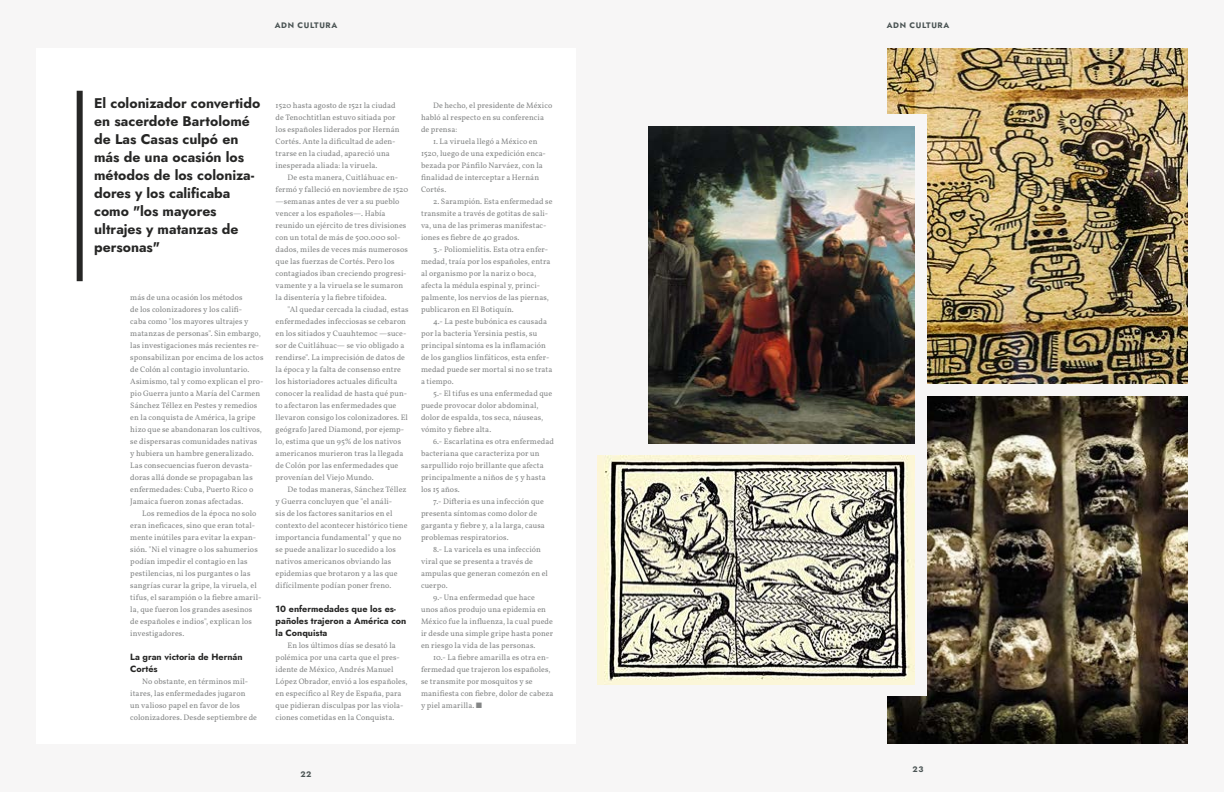
<style>
.page{position:relative;width:1224px;height:792px;background:#f7f6f6}
.page>*{position:absolute;margin:0;border:0;box-sizing:border-box;transform-origin:0 0}
.t1{font:700 14px/18px "Jost";color:#262625}
.t2{font:700 9px/12px "Jost";color:#262625}
.t3{font:8px/12px "Vollkorn";letter-spacing:.01em;color:#848686}
.t4{font:700 8px "Jost";letter-spacing:.075em;color:#4b5454}
</style>
<div class="page">
<div style="left:36px;top:48px;width:540px;height:696px;background:#fff"></div>
<img style="left:888px;top:396px;width:300px;height:348px">
<img style="left:888px;top:48px;width:300px;height:336px">
<div style="left:773px;top:115px;width:154px;height:581px;background:#f7f6f6"></div>
<img style="left:648px;top:127px;width:267px;height:317px">
<img style="left:598px;top:456px;width:317px;height:228px">
<div style="left:77px;top:91px;width:6px;height:190px;background:#262625"></div>
<p class="t4" style="left:275px;top:20px;width:64px">ADN CULTURA</p>
<h1 class="t1" style="left:94px;top:94px;width:168px">El colonizador convertido en sacerdote Bartolomé de Las Casas culpó en más de una ocasión los métodos de los coloniza&shy;dores y los calificaba como "los mayores ultrajes y matanzas de personas"</h1>
<p class="t3" style="left:130px;top:291px;width:135px">más de una ocasión los métodos<br>de los colonizadores y los califi-<br>caba como "los mayores ultrajes y matanzas de personas". Sin embargo, las investigaciones más recientes re&shy;sponsabilizan por encima de los actos de Colón al contagio involuntario.<br>Asimismo, tal y como explican el pro&shy;pio Guerra junto a María del Carmen Sánchez Téllez en Pestes y remedios en la conquista de América, la gripe hizo que se abandonaran los cultivos, se dispersaras comunidades nativas y hubiera un hambre generalizado.<br>Las consecuencias fueron devasta&shy;doras allá donde se propagaban las enfermedades: Cuba, Puerto Rico o Jamaica fueron zonas afectadas.</p>
<p class="t3" style="left:130px;top:507px;width:133px;text-indent:12px">Los remedios de la época no solo eran ineficaces, sino que eran total&shy;mente inútiles para evitar la expan&shy;sión. "Ni el vinagre o los sahumerios podían impedir el contagio en las pestilencias, ni los purgantes o las sangrías curar la gripe, la viruela, el tifus, el sarampión o la fiebre amaril&shy;la, que fueron los grandes asesinos de españoles e indios", explican los investigadores.</p>
<p class="t2" style="left:130px;top:651px;width:114px">La gran victoria de Hernán<br>Cortés</p>
<p class="t3" style="left:130px;top:675px;width:128px;text-indent:12px">No obstante, en términos mil&shy;itares, las enfermedades jugaron<br>un valioso papel en favor de los colonizadores. Desde septiembre de</p>
<p class="t3" style="left:276px;top:99px;width:126px">1520 hasta agosto de 1521 la ciudad de Tenochtitlan estuvo sitiada por los españoles liderados por Hernán Cortés. Ante la dificultad de aden&shy;trarse en la ciudad, apareció una inesperada aliada: la viruela.</p>
<p class="t3" style="left:276px;top:171px;width:134px;text-indent:12px">De esta manera, Cuitláhuac en&shy;fermó y falleció en noviembre de 1520 —semanas antes de ver a su pueblo vencer a los españoles—. Había reunido un ejército de tres divisiones con un total de más de 500.000 sol&shy;dados, miles de veces más numerosos que las fuerzas de Cortés. Pero los contagiados iban creciendo progresi&shy;vamente y a la viruela se le sumaron la disentería y la fiebre tifoidea.</p>
<p class="t3" style="left:276px;top:303px;width:134px;text-indent:12px">"Al quedar cercada la ciudad, estas enfermedades infecciosas se cebaron en los sitiados y Cuauhtemoc —suce&shy;sor de Cuitláhuac— se vio obligado a rendirse". La imprecisión de datos de la época y la falta de consenso entre los historiadores actuales dificulta conocer la realidad de hasta qué pun&shy;to afectaron las enfermedades que llevaron consigo los colonizadores. El geógrafo Jared Diamond, por ejemp&shy;lo, estima que un 95% de los nativos americanos murieron tras la llegada de Colón por las enfermedades que provenían del Viejo Mundo.</p>
<p class="t3" style="left:276px;top:483px;width:133px;text-indent:12px">De todas maneras, Sánchez Téllez y Guerra concluyen que "el análi-<br>sis de los factores sanitarios en el contexto del acontecer histórico tiene importancia fundamental" y que no se puede analizar lo sucedido a los nativos americanos obviando las epidemias que brotaron y a las que difícilmente podían poner freno.</p>
<p class="t2" style="left:276px;top:603px;width:132px">10 enfermedades que los es&shy;pañoles trajeron a América con la Conquista</p>
<p class="t3" style="left:276px;top:639px;width:133px;text-indent:12px">En los últimos días se desató la polémica por una carta que el pres&shy;idente de México, Andrés Manuel López Obrador, envió a los españoles, en específico al Rey de España, para que pidieran disculpas por las viola&shy;ciones cometidas en la Conquista.</p>
<p class="t3" style="left:421px;top:99px;width:133px;text-indent:12px">De hecho, el presidente de México habló al respecto en su conferencia de prensa:</p>
<p class="t3" style="left:421px;top:135px;width:126px;text-indent:12px">1. La viruela llegó a México en<br>1520, luego de una expedición enca&shy;bezada por Pánfilo Narváez, con la finalidad de interceptar a Hernán<br>Cortés.</p>
<p class="t3" style="left:421px;top:195px;width:133px;text-indent:12px">2. Sarampión. Esta enfermedad se transmite a través de gotitas de sali&shy;va, una de las primeras manifestac&shy;iones es fiebre de 40 grados.</p>
<p class="t3" style="left:421px;top:243px;width:131px;text-indent:12px">3.- Poliomielitis. Esta otra enfer&shy;medad, traía por los españoles, entra al organismo por la nariz o boca, afecta la médula espinal y, princi&shy;palmente, los nervios de las piernas, publicaron en El Botiquín.</p>
<p class="t3" style="left:421px;top:315px;width:133px;text-indent:12px">4.- La peste bubónica es causada por la bacteria Yersinia pestis, su principal síntoma es la inflamación de los ganglios linfáticos, esta enfer&shy;medad puede ser mortal si no se trata a tiempo.</p>
<p class="t3" style="left:421px;top:387px;width:133px;text-indent:12px">5.- El tifus es una enfermedad que puede provocar dolor abdominal, dolor de espalda, tos seca, náuseas, vómito y fiebre alta.</p>
<p class="t3" style="left:421px;top:435px;width:135px;text-indent:12px">6.- Escarlatina es otra enfermedad bacteriana que caracteriza por un sarpullido rojo brillante que afecta principalmente a niños de 5 y hasta los 15 años.</p>
<p class="t3" style="left:421px;top:495px;width:125px;text-indent:12px">7.- Difteria es una infección que presenta síntomas como dolor de garganta y fiebre y, a la larga, causa problemas respiratorios.</p>
<p class="t3" style="left:433px;top:543px;width:109px">8.- La varicela es una infección</p>
<p class="t3" style="left:421px;top:555px;width:113px">viral que se presenta a través de</p>
<p class="t3" style="left:421px;top:567px;width:128px">ampulas que generan comezón en el</p>
<p class="t3" style="left:421px;top:579px;width:28px">cuerpo.</p>
<p class="t3" style="left:433px;top:591px;width:103px">9.- Una enfermedad que hace</p>
<p class="t3" style="left:421px;top:603px;width:127px">unos años produjo una epidemia en</p>
<p class="t3" style="left:421px;top:615px;width:133px">México fue la influenza, la cual puede</p>
<p class="t3" style="left:421px;top:627px;width:134px">ir desde una simple gripe hasta poner</p>
<p class="t3" style="left:421px;top:639px;width:116px">en riesgo la vida de las personas.</p>
<p class="t3" style="left:433px;top:651px;width:118px">10.- La fiebre amarilla es otra en-</p>
<p class="t3" style="left:421px;top:663px;width:131px">fermedad que trajeron los españoles,</p>
<p class="t3" style="left:421px;top:675px;width:113px">se transmite por mosquitos y se</p>
<p class="t3" style="left:421px;top:687px;width:134px">manifiesta con fiebre, dolor de cabeza</p>
<p class="t3" style="left:421px;top:699px;width:62px">y piel amarilla. ■</p>
<p class="t4" style="left:300px;top:768px;width:13px">22</p>
<p class="t4" style="left:887px;top:20px;width:64px">ADN CULTURA</p>
<p class="t4" style="left:913px;top:764px;width:12px">23</p>
</div>
